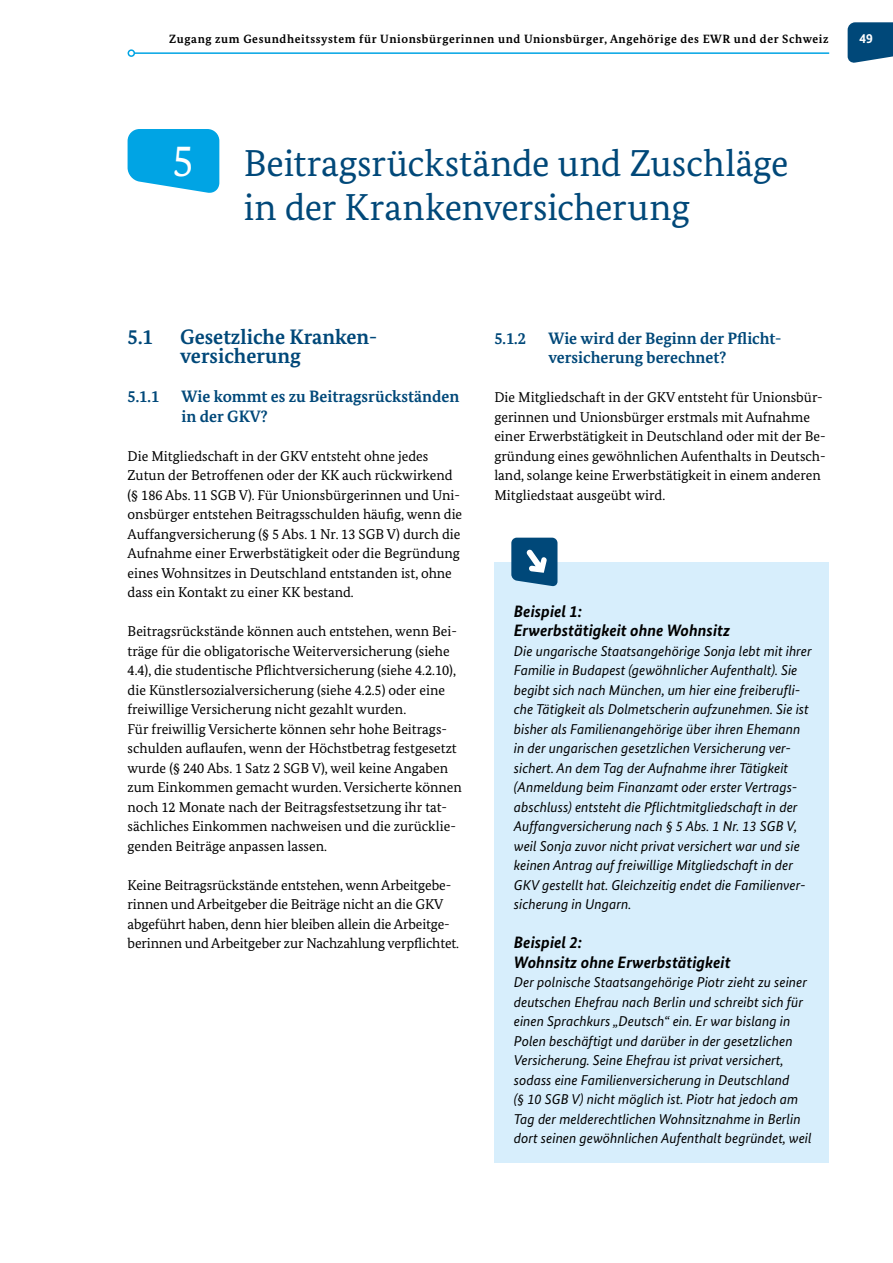
<style>
.page{position:relative;width:893px;height:1263px;background:#fff}
.page>*{position:absolute;margin:0;border:0;box-sizing:border-box;transform-origin:0 0}
.t1{font:37.5px/43.5px "Bundes Serif";color:#004879}
.t2{font:700 21px/19.5px "Bundes Serif";color:#004879}
.t3{font:700 16.5px/19.5px "Bundes Serif";color:#004879}
.t4{font:italic 700 16.5px/19.5px "Bundes Sans";color:#000}
.t5{font:14.25px/19.5px "Bundes Serif";color:#000}
.t6{font:italic 14.25px/19.5px "Bundes Sans";color:#000}
.t7{font:700 13.5px "Bundes Sans";color:#fff}
.t8{font:700 12px "Bundes Serif";letter-spacing:.05em;color:#000}
.s1{font-size:45px;color:#fff}
</style>
<div class="page">
<svg style="left:128px;top:129px;width:91px;height:64px;background:#1caee6"></svg>
<div style="left:494px;top:562px;width:335px;height:601px;background:#d7eefc"></div>
<svg style="left:511px;top:538px;width:46px;height:48px;background:#2b6891"></svg>
<svg style="left:848px;top:22px;width:45px;height:41px;background:#165885"></svg>
<hr style="left:134px;top:52px;width:695px;height:2px;background:#00a4e4">
<div style="left:128px;top:49px;width:7px;height:8px;border:2px solid #00a4e4;border-radius:50%"></div>
<p class="t8" style="left:169px;top:32px;width:661px">Zugang zum Gesundheitssystem für Unionsbürgerinnen und Unionsbürger, Angehörige des EWR und der Schweiz</p>
<p class="t7" style="left:859px;top:30px;width:15px">49</p>
<h1 class="t1" style="left:244px;top:141px;width:546px;text-indent:-72px"><span class="s1">5</span> Beitragsrückstände und Zuschläge in der Krankenversicherung</h1>
<h2 class="t2" style="left:128px;top:326px;width:27px">5.1</h2>
<h2 class="t2" style="left:180px;top:326px;width:199px">Gesetzliche Kranken&shy;versicherung</h2>
<h3 class="t3" style="left:128px;top:386px;width:33px">5.1.1</h3>
<h3 class="t3" style="left:182px;top:386px;width:279px">Wie kommt es zu Beitragsrückständen in der GKV?</h3>
<p class="t5" style="left:128px;top:446px;width:336px">Die Mitgliedschaft in der GKV entsteht ohne jedes Zutun der Betroffenen oder der KK auch rückwirkend (§ 186 Abs. 11 SGB V). Für Unionsbürgerinnen und Uni&shy;onsbürger entstehen Beitragsschulden häufig, wenn die Auffangversicherung (§ 5 Abs. 1 Nr. 13 SGB V) durch die Aufnahme einer Erwerbstätigkeit oder die Begründung eines Wohnsitzes in Deutschland entstanden ist, ohne dass ein Kontakt zu einer KK bestand.</p>
<p class="t5" style="left:128px;top:621px;width:336px">Beitragsrückstände können auch entstehen, wenn Bei&shy;träge für die obligatorische Weiterversicherung (siehe 4.4), die studentische Pflichtversicherung (siehe 4.2.10), die Künstlersozialversicherung (siehe 4.2.5) oder eine freiwillige Versicherung nicht gezahlt wurden.<br>Für freiwillig Versicherte können sehr hohe Beitrags&shy;schulden auflaufen, wenn der Höchstbetrag festgesetzt wurde (§ 240 Abs. 1 Satz 2 SGB V), weil keine Angaben zum Einkommen gemacht wurden. Versicherte können noch 12 Monate nach der Beitragsfestsetzung ihr tat&shy;sächliches Einkommen nachweisen und die zurücklie&shy;genden Beiträge anpassen lassen.</p>
<p class="t5" style="left:128px;top:875px;width:333px">Keine Beitragsrückstände entstehen, wenn Arbeitgebe&shy;rinnen und Arbeitgeber die Beiträge nicht an die GKV abgeführt haben, denn hier bleiben allein die Arbeitge&shy;berinnen und Arbeitgeber zur Nachzahlung verpflichtet.</p>
<h3 class="t3" style="left:494px;top:328px;width:33px">5.1.2</h3>
<h3 class="t3" style="left:548px;top:328px;width:235px">Wie wird der Beginn der Pflicht&shy;versicherung berechnet?</h3>
<p class="t5" style="left:494px;top:387px;width:333px">Die Mitgliedschaft in der GKV entsteht für Unionsbür&shy;gerinnen und Unionsbürger erstmals mit Aufnahme einer Erwerbstätigkeit in Deutschland oder mit der Be&shy;gründung eines gewöhnlichen Aufenthalts in Deutsch&shy;land, solange keine Erwerbstätigkeit in einem anderen Mitgliedstaat ausgeübt wird.</p>
<h4 class="t4" style="left:514px;top:601px;width:218px">Beispiel 1:<br>Erwerbstätigkeit ohne Wohnsitz</h4>
<p class="t6" style="left:514px;top:641px;width:299px">Die ungarische Staatsangehörige Sonja lebt mit ihrer Familie in Budapest (gewöhnlicher Aufenthalt). Sie begibt sich nach München, um hier eine freiberufli&shy;che Tätigkeit als Dolmetscherin aufzunehmen. Sie ist bisher als Familienangehörige über ihren Ehemann in der ungarischen gesetzlichen Versicherung ver&shy;sichert. An dem Tag der Aufnahme ihrer Tätigkeit (Anmeldung beim Finanzamt oder erster Vertrags&shy;abschluss) entsteht die Pflichtmitgliedschaft in der Auffangversicherung nach § 5 Abs. 1 Nr. 13 SGB V, weil Sonja zuvor nicht privat versichert war und sie keinen Antrag auf freiwillige Mitgliedschaft in der GKV gestellt hat. Gleichzeitig endet die Familienver&shy;sicherung in Ungarn.</p>
<h4 class="t4" style="left:514px;top:932px;width:218px">Beispiel 2:<br>Wohnsitz ohne Erwerbstätigkeit</h4>
<p class="t6" style="left:514px;top:972px;width:299px">Der polnische Staatsangehörige Piotr zieht zu seiner deutschen Ehefrau nach Berlin und schreibt sich für einen Sprachkurs „Deutsch“ ein. Er war bislang in Polen beschäftigt und darüber in der gesetzlichen Versicherung. Seine Ehefrau ist privat versichert, sodass eine Familienversicherung in Deutschland<br>(§ 10 SGB V) nicht möglich ist. Piotr hat jedoch am Tag der melderechtlichen Wohnsitznahme in Berlin dort seinen gewöhnlichen Aufenthalt begründet, weil</p>
</div>
